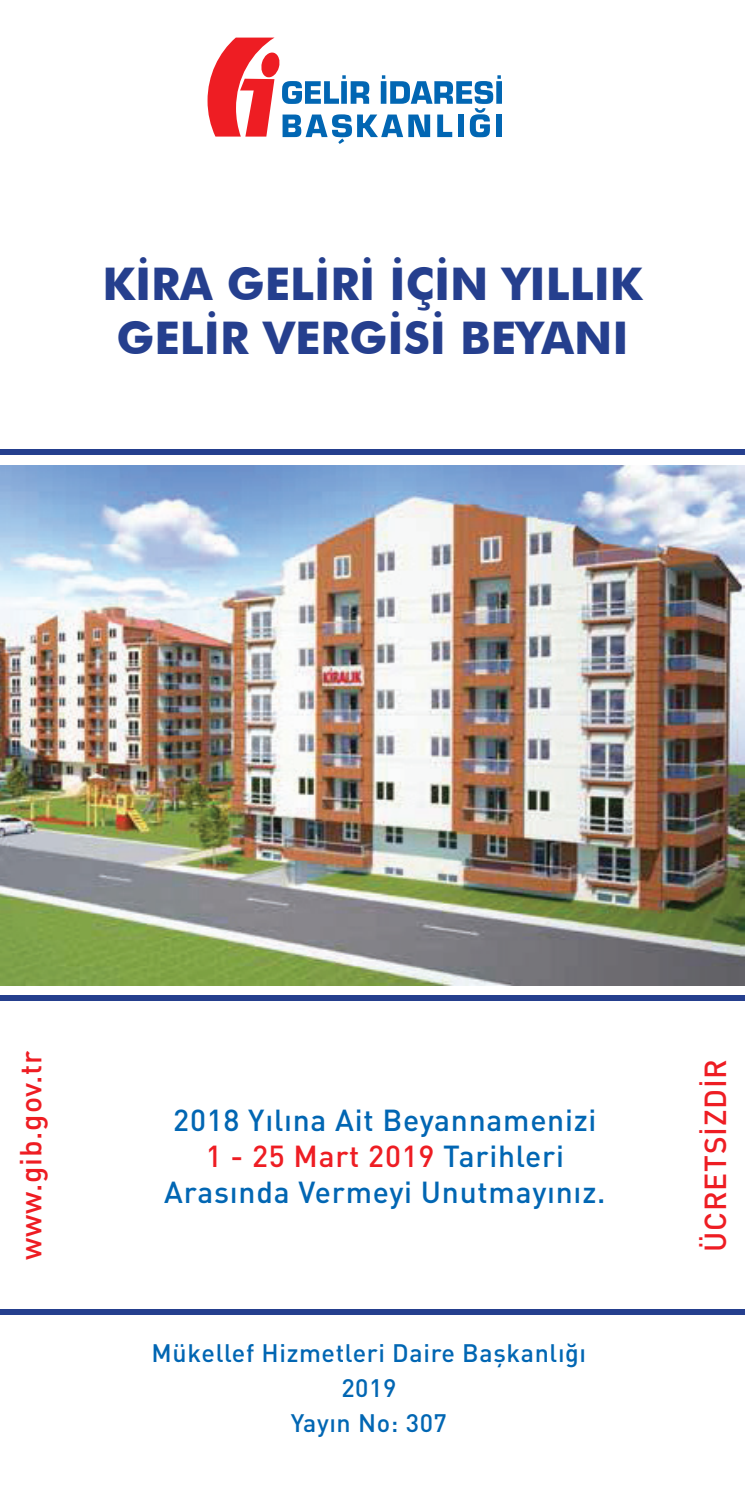
<style>
.page{position:relative;width:745px;height:1489px;background:#fff}
.page>*{position:absolute;margin:0;border:0;box-sizing:border-box;transform-origin:0 0}
.t1{font:700 45px/54px "Futura BT";color:#253f8e;text-align:center}
.t2{font:500 30px/36px "DIN Pro";letter-spacing:.025em;color:#0166b3;text-align:center}
.t3{font:500 30px "DIN Pro";letter-spacing:.025em;color:#ee1d23}
.t4{font:500 25px/35px "DIN Pro";letter-spacing:.025em;color:#0166b3;text-align:center}
.s1{color:#ee1d23}
</style>
<div class="page">
<div style="left:0;top:995px;width:744px;height:5px;background:#253f8e"></div>
<div style="left:0;top:449px;width:744px;height:6px;background:#253f8e"></div>
<div style="left:0;top:1309px;width:744px;height:5px;background:#253f8e"></div>
<div style="left:496px;top:81px;width:5px;height:23px;background:#0166b3"></div>
<div style="left:496px;top:114px;width:5px;height:23px;background:#0166b3"></div>
<svg style="left:207px;top:38px;width:293px;height:106px"></svg>
<img style="left:0;top:465px;width:744px;height:520px">
<h1 class="t1" style="left:102px;top:256px;width:541px">KİRA GELİRİ İÇİN YILLIK<br>GELİR VERGİSİ BEYANI</h1>
<p class="t3" style="left:10px;top:1259px;width:211px;rotate:-90deg">www.gib.gov.tr</p>
<p class="t3" style="left:694px;top:1251px;width:194px;rotate:-90deg">ÜCRETSİZDİR</p>
<p class="t2" style="left:164px;top:1100px;width:442px">2018 Yılına Ait Beyannamenizi<br><span class="s1">1 - 25 Mart 2019</span> Tarihleri<br>Arasında Vermeyi Unutmayınız.</p>
<p class="t4" style="left:151px;top:1334px;width:436px">Mükellef Hizmetleri Daire Başkanlığı<br>2019<br>Yayın No: 307</p>
</div>
